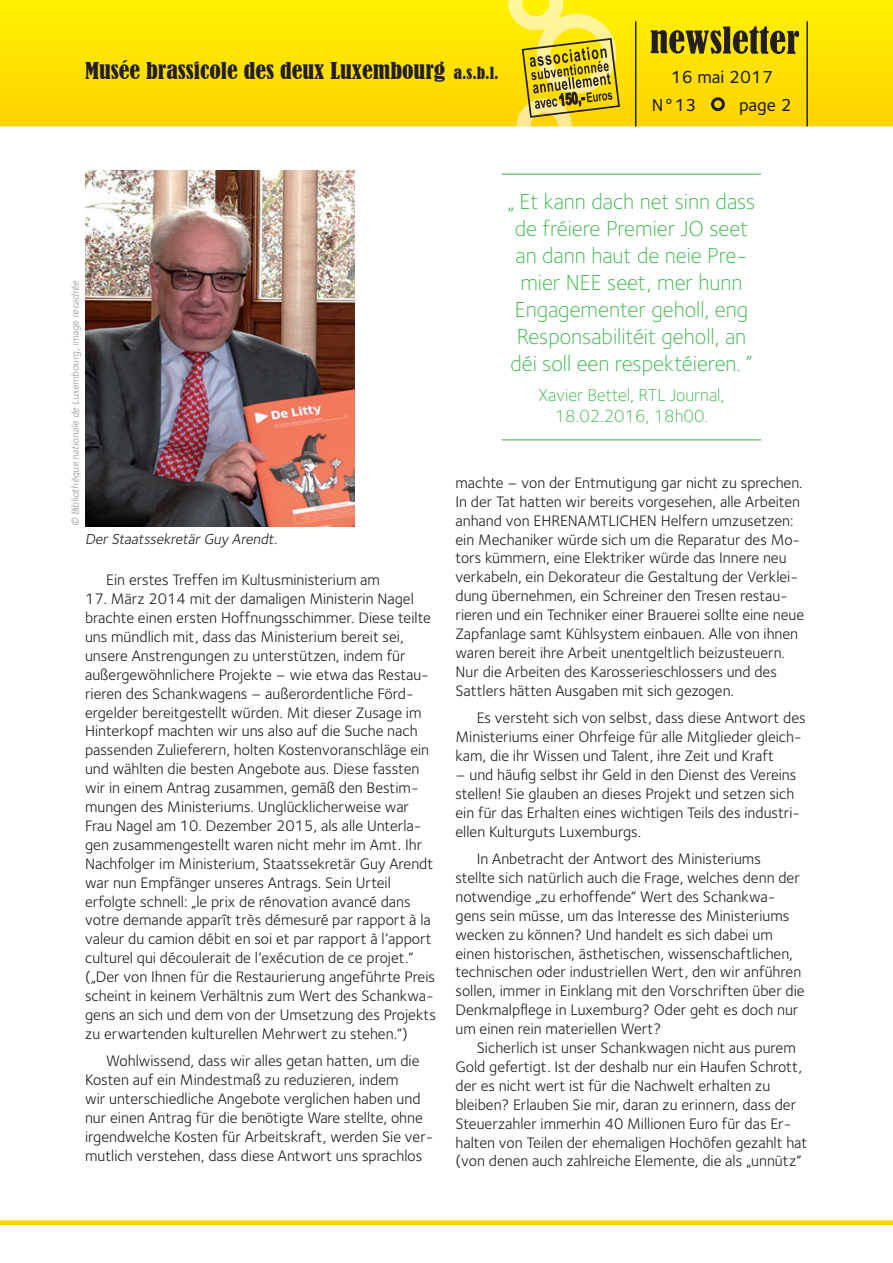
<style>
.page{position:relative;width:893px;height:1263px;background:#fff}
.page>*{position:absolute;margin:0;border:0;box-sizing:border-box;transform-origin:0 0}
.t1{font:300 22.5px/27px "Foundry Sterling";color:#3ab54a;text-align:center}
.t2{font:condensed 21.75px "Bernard";color:#231f20;scale:1.1 1}
.t3{font:300 18px/21.6px "Foundry Sterling";color:#3ab54a;text-align:center}
.t4{font:18px/28.5px "Foundry Sterling Medium CE";color:#231f20}
.t5{font:15.75px/18.9px "Foundry Sterling Book CE";color:#231f20}
.t6{font:italic 15px "Foundry Sterling Book CE";color:#231f20}
.t7{font:italic 10.5px "Foundry Sterling Book CE";color:#939598}
.s1{font-size:15.75px}
</style>
<div class="page">
<svg style="left:0;top:0;width:893px;height:126px;background:#fee201"></svg>
<svg style="left:651px;top:26px;width:148px;height:28px;background:#8e8110"></svg>
<div style="left:712px;top:99px;width:11px;height:11px;background:#fed304;border-radius:50%"></div>
<div style="left:711px;top:97px;width:14px;height:14px;border:3px solid #231f20;border-radius:50%"></div>
<div style="left:0;top:1220px;width:893px;height:5px;background:#fed304"></div>
<hr style="left:635px;top:21px;width:1px;height:105px;background:#231f20">
<hr style="left:806px;top:21px;width:2px;height:105px;background:#231f20">
<svg style="left:453px;top:66px;width:46px;height:14px"></svg>
<svg style="left:508px;top:0;width:113px;height:126px;background:#e0cb30"></svg>
<img style="left:85px;top:170px;width:269px;height:356px">
<hr style="left:502px;top:174px;width:259px;height:1px;background:#3ab54a">
<hr style="left:502px;top:439px;width:259px;height:1px;background:#3ab54a">
<h2 class="t2" style="left:85px;top:58px;width:378px">Musée brassicole des deux Luxembourg <span class="s1">a.s.b.l.</span></h2>
<p class="t4" style="left:652px;top:63px;width:123px;text-indent:19px">16 mai 2017<br>N°13</p>
<p class="t4" style="left:739px;top:91px;width:54px">page 2</p>
<p class="t7" style="left:69px;top:526px;width:249px;rotate:-90deg">© Bibliothèque nationale de Luxembourg,image recadrée</p>
<p class="t6" style="left:85px;top:530px;width:197px">Der Staatssekretär Guy Arendt.</p>
<p class="t5" style="left:106px;top:571px;width:275px">Ein erstes Treffen im Kultusministerium am</p>
<p class="t5" style="left:85px;top:589px;width:352px">17. März 2014 mit der damaligen Ministerin Nagel brachte einen ersten Hoffnungsschimmer. Diese teilte uns mündlich mit, dass das Ministerium bereit sei, unsere Anstrengungen zu unterstützen, indem für außergewöhnlichere Projekte – wie etwa das Restau&shy;rieren des Schankwagens – außerordentliche Förd&shy;ergelder bereitgestellt würden. Mit dieser Zusage im Hinterkopf machten wir uns also auf die Suche nach passenden Zulieferern, holten Kostenvoranschläge ein und wählten die besten Angebote aus. Diese fassten wir in einem Antrag zusammen, gemäß den Bestim&shy;mungen des Ministeriums. Unglücklicherweise war Frau Nagel am 10. Dezember 2015, als alle Unterla&shy;gen zusammengestellt waren nicht mehr im Amt. Ihr Nachfolger im Ministerium, Staatssekretär Guy Arendt war nun Empfänger unseres Antrags. Sein Urteil erfolgte schnell: „le prix de rénovation avancé dans votre demande apparît très démesuré par rapport à la valeur du camion débit en soi et par rapport à l’apport culturel qui découlerait de l’exécution de ce projet.“ („Der von Ihnen für die Restaurierung angeführte Preis scheint in keinem Verhältnis zum Wert des Schankwa&shy;gens an sich und dem von der Umsetzung des Projekts zu erwartenden kulturellen Mehrwert zu stehen.“)</p>
<p class="t5" style="left:85px;top:1052px;width:350px;text-indent:21px">Wohlwissend, dass wir alles getan hatten, um die Kosten auf ein Mindestmaß zu reduzieren, indem<br>wir unterschiedliche Angebote verglichen haben und nur einen Antrag für die benötigte Ware stellte, ohne irgendwelche Kosten für Arbeitskraft, werden Sie ver&shy;mutlich verstehen, dass diese Antwort uns sprachlos</p>
<h1 class="t1" style="left:507px;top:187px;width:249px">„ Et kann dach net sinn dass de fréiere Premier JO seet an dann haut de neie Pre&shy;mier NEE seet, mer hunn<br>Engagementer geholl, eng<br>Responsabilitéit geholl, an déi soll een respektéieren. ”</h1>
<p class="t3" style="left:538px;top:383px;width:188px">Xavier Bettel, RTL Journal,<br>18.02.2016, 18h00.</p>
<p class="t5" style="left:455px;top:473px;width:350px">machte – von der Entmutigung gar nicht zu sprechen.<br>In der Tat hatten wir bereits vorgesehen, alle Arbeiten anhand von EHRENAMTLICHEN Helfern umzusetzen: ein Mechaniker würde sich um die Reparatur des Mo&shy;tors kümmern, eine Elektriker würde das Innere neu verkabeln, ein Dekorateur die Gestaltung der Verklei&shy;dung übernehmen, ein Schreiner den Tresen restau&shy;rieren und ein Techniker einer Brauerei sollte eine neue Zapfanlage samt Kühlsystem einbauen. Alle von ihnen waren bereit ihre Arbeit unentgeltlich beizusteuern.<br>Nur die Arbeiten des Karosserieschlossers und des Sattlers hätten Ausgaben mit sich gezogen.</p>
<p class="t5" style="left:455px;top:709px;width:352px;text-indent:21px">Es versteht sich von selbst, dass diese Antwort des<br>Ministeriums einer Ohrfeige für alle Mitglieder gleich&shy;kam, die ihr Wissen und Talent, ihre Zeit und Kraft</p>
<p class="t5" style="left:455px;top:765px;width:346px">– und häufig selbst ihr Geld in den Dienst des Vereins stellen! Sie glauben an dieses Projekt und setzen sich ein für das Erhalten eines wichtigen Teils des industri&shy;ellen Kulturguts Luxemburgs.</p>
<p class="t5" style="left:455px;top:849px;width:351px;text-indent:21px">In Anbetracht der Antwort des Ministeriums<br>stellte sich natürlich auch die Frage, welches denn der notwendige „zu erhoffende“ Wert des Schankwa&shy;gens sein müsse, um das Interesse des Ministeriums wecken zu können? Und handelt es sich dabei um einen historischen, ästhetischen, wissenschaftlichen, technischen oder industriellen Wert, den wir anführen sollen, immer in Einklang mit den Vorschriften über die Denkmalpflege in Luxemburg? Oder geht es doch nur um einen rein materiellen Wert?</p>
<p class="t5" style="left:455px;top:1038px;width:353px;text-indent:21px">Sicherlich ist unser Schankwagen nicht aus purem Gold gefertigt. Ist der deshalb nur ein Haufen Schrott, der es nicht wert ist für die Nachwelt erhalten zu bleiben? Erlauben Sie mir, daran zu erinnern, dass der Steuerzahler immerhin 40 Millionen Euro für das Er&shy;halten von Teilen der ehemaligen Hochöfen gezahlt hat (von denen auch zahlreiche Elemente, die als „unnütz“</p>
</div>
